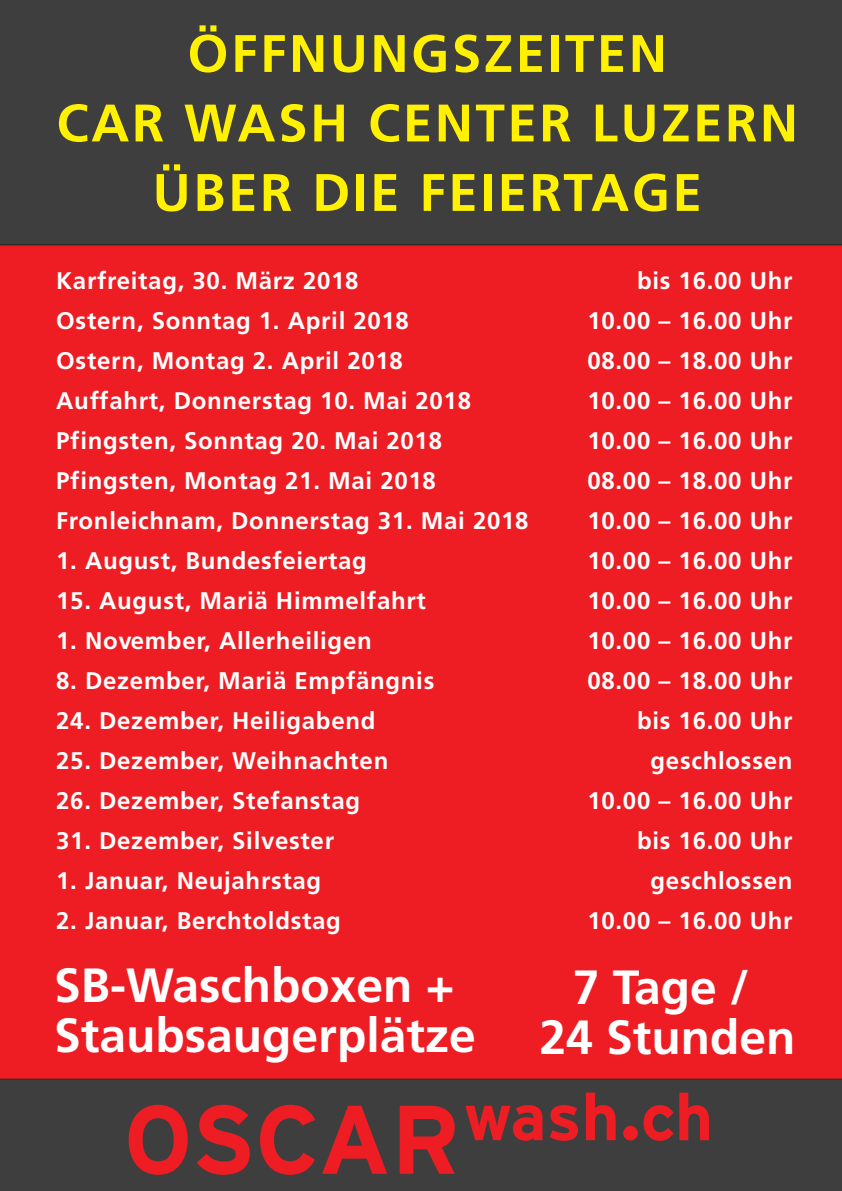
<style>
.page{position:relative;width:842px;height:1191px;background:#fff}
.page>*{position:absolute;margin:0;border:0;box-sizing:border-box;transform-origin:0 0}
.t1{font:700 52.7px/69.5px "Frutiger";letter-spacing:.05em;color:#fff101;text-align:center}
.t2{font:700 48px/50px "Frutiger";color:#fff}
.t3{font:700 24px "Frutiger";letter-spacing:.03em;color:#fff}
</style>
<div class="page">
<div style="left:0;top:1079px;width:842px;height:112px;background:#3e3e3f"></div>
<div style="left:0;top:0;width:842px;height:244px;background:#3e3e3f"></div>
<div style="left:0;top:244px;width:842px;height:835px;background:#ee1d23"></div>
<svg style="left:129px;top:1104px;width:59px;height:70px;background:#9c2c2f"></svg>
<svg style="left:197px;top:1104px;width:53px;height:70px;background:#9f2b2f"></svg>
<svg style="left:260px;top:1104px;width:55px;height:70px;background:#8e2e32"></svg>
<svg style="left:322px;top:1105px;width:65px;height:68px;background:#8d2e32"></svg>
<svg style="left:400px;top:1105px;width:55px;height:68px;background:#b0282c"></svg>
<svg style="left:465px;top:1105px;width:77px;height:35px;background:#a8292e"></svg>
<svg style="left:550px;top:1105px;width:28px;height:35px"></svg>
<svg style="left:586px;top:1092px;width:30px;height:48px"></svg>
<div style="left:623px;top:1125px;width:15px;height:15px;background:#ee1d23;border-radius:50%"></div>
<svg style="left:643px;top:1092px;width:66px;height:48px;background:#8a2f32"></svg>
<h1 class="t1" style="left:56px;top:18px;width:743px">ÖFFNUNGSZEITEN<br>CAR WASH CENTER LUZERN<br>ÜBER DIE FEIERTAGE</h1>
<p class="t3" style="left:56px;top:266px;width:304px">Karfreitag, 30. März 2018</p>
<p class="t3" style="left:637px;top:266px;width:157px">bis 16.00 Uhr</p>
<p class="t3" style="left:56px;top:306px;width:354px">Ostern, Sonntag 1. April 2018</p>
<p class="t3" style="left:587px;top:306px;width:206px">10.00 – 16.00 Uhr</p>
<p class="t3" style="left:56px;top:346px;width:348px">Ostern, Montag 2. April 2018</p>
<p class="t3" style="left:587px;top:346px;width:206px">08.00 – 18.00 Uhr</p>
<p class="t3" style="left:56px;top:386px;width:416px">Auffahrt, Donnerstag 10. Mai 2018</p>
<p class="t3" style="left:587px;top:386px;width:206px">10.00 – 16.00 Uhr</p>
<p class="t3" style="left:56px;top:426px;width:387px">Pfingsten, Sonntag 20. Mai 2018</p>
<p class="t3" style="left:587px;top:426px;width:206px">10.00 – 16.00 Uhr</p>
<p class="t3" style="left:56px;top:466px;width:381px">Pfingsten, Montag 21. Mai 2018</p>
<p class="t3" style="left:587px;top:466px;width:206px">08.00 – 18.00 Uhr</p>
<p class="t3" style="left:56px;top:506px;width:474px">Fronleichnam, Donnerstag 31. Mai 2018</p>
<p class="t3" style="left:587px;top:506px;width:206px">10.00 – 16.00 Uhr</p>
<p class="t3" style="left:56px;top:546px;width:312px">1. August, Bundesfeiertag</p>
<p class="t3" style="left:587px;top:546px;width:206px">10.00 – 16.00 Uhr</p>
<p class="t3" style="left:56px;top:586px;width:371px">15. August, Mariä Himmelfahrt</p>
<p class="t3" style="left:587px;top:586px;width:206px">10.00 – 16.00 Uhr</p>
<p class="t3" style="left:56px;top:626px;width:317px">1. November, Allerheiligen</p>
<p class="t3" style="left:587px;top:626px;width:206px">10.00 – 16.00 Uhr</p>
<p class="t3" style="left:56px;top:666px;width:380px">8. Dezember, Mariä Empfängnis</p>
<p class="t3" style="left:587px;top:666px;width:206px">08.00 – 18.00 Uhr</p>
<p class="t3" style="left:56px;top:706px;width:321px">24. Dezember, Heiligabend</p>
<p class="t3" style="left:637px;top:706px;width:157px">bis 16.00 Uhr</p>
<p class="t3" style="left:56px;top:746px;width:334px">25. Dezember, Weihnachten</p>
<p class="t3" style="left:651px;top:746px;width:143px">geschlossen</p>
<p class="t3" style="left:56px;top:786px;width:305px">26. Dezember, Stefanstag</p>
<p class="t3" style="left:587px;top:786px;width:206px">10.00 – 16.00 Uhr</p>
<p class="t3" style="left:56px;top:826px;width:279px">31. Dezember, Silvester</p>
<p class="t3" style="left:637px;top:826px;width:157px">bis 16.00 Uhr</p>
<p class="t3" style="left:56px;top:866px;width:266px">1. Januar, Neujahrstag</p>
<p class="t3" style="left:651px;top:866px;width:143px">geschlossen</p>
<p class="t3" style="left:56px;top:906px;width:286px">2. Januar, Berchtoldstag</p>
<p class="t3" style="left:587px;top:906px;width:206px">10.00 – 16.00 Uhr</p>
<h2 class="t2" style="left:54px;top:960px;width:423px">SB-Waschboxen +<br>Staubsaugerplätze</h2>
<h2 class="t2" style="left:539px;top:962px;width:258px;text-align:center">7 Tage /<br>24 Stunden</h2>
</div>
